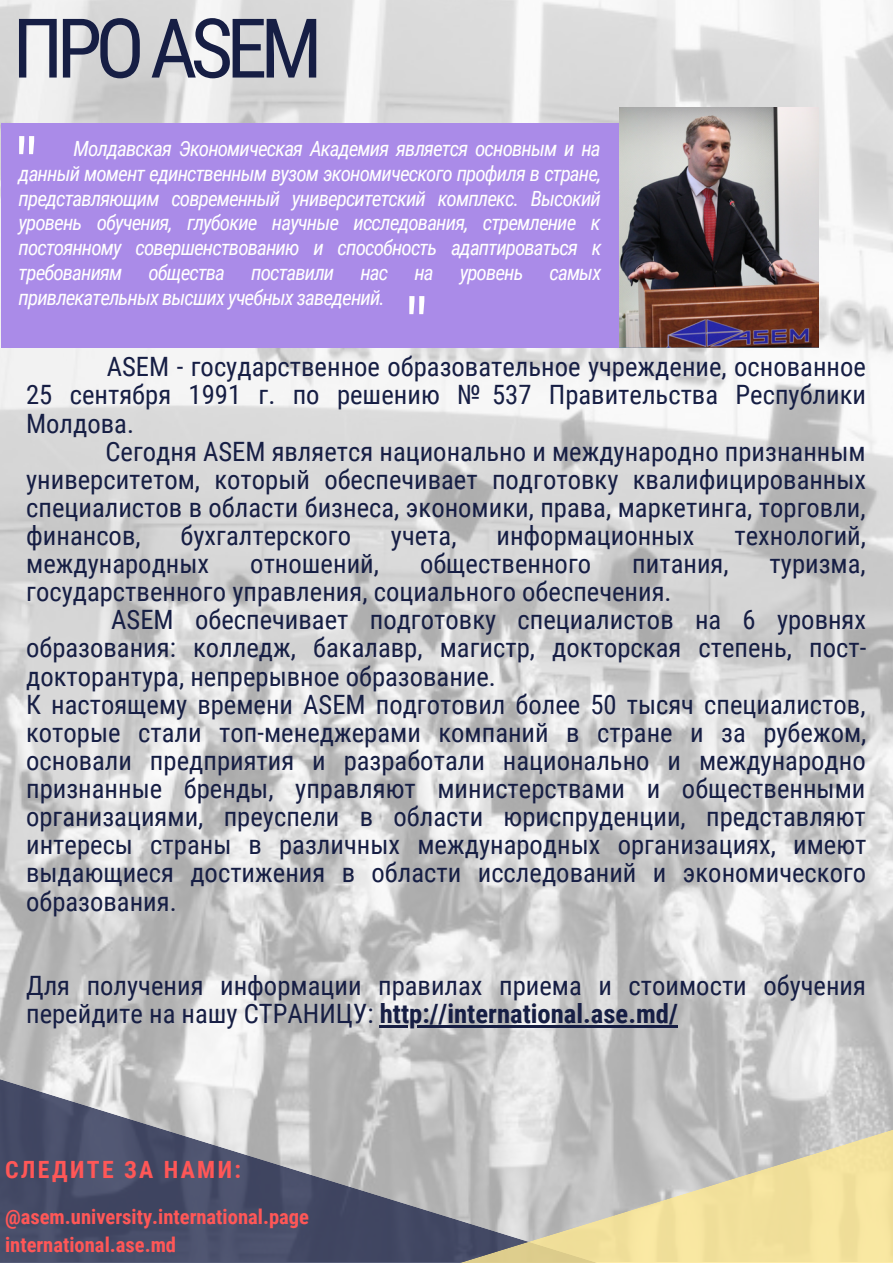
<style>
.page{position:relative;width:893px;height:1264px;background:#fff}
.page>*{position:absolute;margin:0;border:0;box-sizing:border-box;transform-origin:0 0}
.t1{font:82.5px "Roboto Condensed";letter-spacing:-.085em;color:#161e44}
.t2{font:75px "Roboto Condensed";color:#fff}
.t3{font:26.7px/28px "Roboto Condensed";color:#161e44;text-align:justify}
.t4{font:700 23.85px "Roboto Condensed";letter-spacing:.1em;color:#ff5757}
.t5{font:italic 21px/24.8px "Roboto Condensed";letter-spacing:-.045em;color:#fff;text-align:justify}
.t6{font:700 20.55px "Roboto Condensed";color:#ff5757}
.s1{font-weight:700}
</style>
<div class="page">
<img style="left:0;top:0;width:892px;height:1082px">
<svg style="left:0;top:1034px;width:789px;height:228px;background:#a8a9b0"></svg>
<svg style="left:77px;top:1082px;width:815px;height:180px;background:#aaa8a2"></svg>
<hr style="left:380px;top:1025px;width:297px;height:2px;background:#161e44">
<div style="left:1px;top:123px;width:705px;height:225px;background:#aa8be8"></div>
<img style="left:619px;top:107px;width:199px;height:241px">
<p class="t1" style="left:12px;top:1px;width:312px">ПРОASEM</p>
<p class="t2" style="left:14px;top:123px;width:25px">"</p>
<p class="t5" style="left:19px;top:136px;width:584px;text-indent:55px">Молдавская Экономическая Академия является основным и на данный момент единственным вузом экономического профиля в стране, представляющим современный университетский комплекс. Высокий уровень обучения, глубокие научные исследования, стремление к постоянному совершенствованию и способность адаптироваться к требованиям общества поставили нас на уровень самых привлекательных высших учебных заведений.</p>
<p class="t2" style="left:404px;top:283px;width:25px">"</p>
<p class="t3" style="left:26px;top:353px;width:841px;text-indent:81px">ASEM - государственное образовательное учреждение, основанное 25 сентября 1991 г. по решению № 537 Правительства Республики Молдова.</p>
<p class="t3" style="left:26px;top:437px;width:841px;text-indent:79px">Сегодня ASEM является национально и международно признанным университетом, который обеспечивает подготовку квалифицированных специалистов в области бизнеса, экономики, права, маркетинга, торговли, финансов,</p>
<p class="t3" style="left:180px;top:522px;width:172px">бухгалтерского</p>
<p class="t3" style="left:391px;top:522px;width:67px">учета,</p>
<p class="t3" style="left:496px;top:522px;width:200px">информационных</p>
<p class="t3" style="left:734px;top:522px;width:133px">технологий,</p>
<p class="t3" style="left:26px;top:550px;width:185px">международных</p>
<p class="t3" style="left:250px;top:550px;width:130px">отношений,</p>
<p class="t3" style="left:420px;top:550px;width:173px">общественного</p>
<p class="t3" style="left:632px;top:550px;width:98px">питания,</p>
<p class="t3" style="left:769px;top:550px;width:98px">туризма,</p>
<p class="t3" style="left:26px;top:578px;width:647px">государственного управления, социального обеспечения.</p>
<p class="t3" style="left:26px;top:606px;width:841px;text-indent:85px">ASEM обеспечивает подготовку специалистов на 6 уровнях образования: колледж, бакалавр, магистр, докторская степень, пост&shy;докторантура, непрерывное образование.</p>
<p class="t3" style="left:26px;top:690px;width:841px">К настоящему времени ASEM подготовил более 50 тысяч специалистов, которые стали топ-менеджерами компаний в стране и за рубежом, основали предприятия и разработали национально и международно признанные бренды, управляют министерствами и общественными организациями, преуспели в области юриспруденции, представляют интересы страны в различных международных организациях, имеют выдающиеся достижения в области исследований и экономического образования.</p>
<p class="t3" style="left:26px;top:971px;width:841px">Для получения информации правилах приема и стоимости обучения перейдите на нашу СТРАНИЦУ: <span class="s1">http://international.ase.md/</span></p>
<p class="t4" style="left:5px;top:1156px;width:237px">СЛЕДИТЕ ЗА НАМИ:</p>
<p class="t6" style="left:5px;top:1205px;width:305px">@asem.university.international.page</p>
<p class="t6" style="left:5px;top:1232px;width:172px">international.ase.md</p>
</div>
